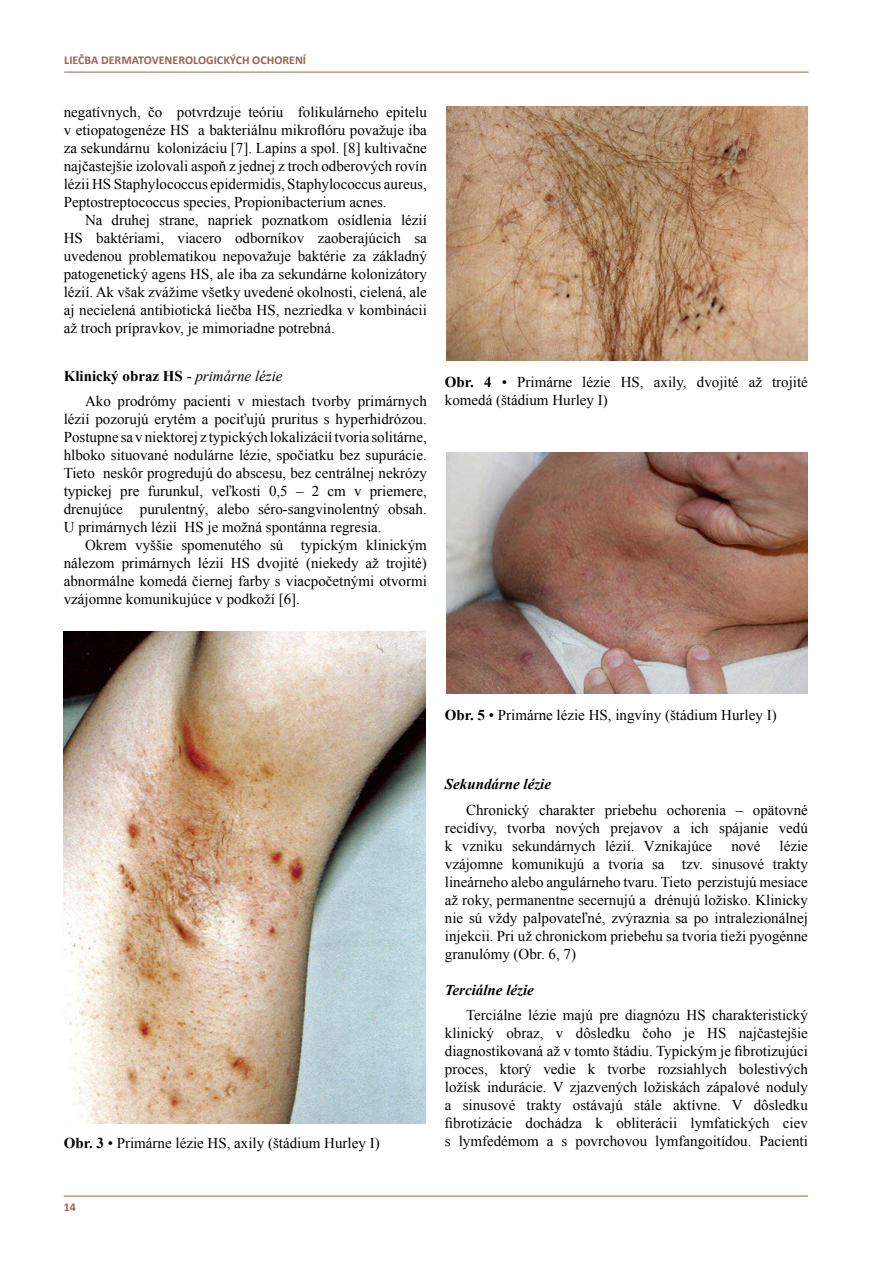
<style>
.page{position:relative;width:893px;height:1263px;background:#fff}
.page>*{position:absolute;margin:0;border:0;box-sizing:border-box;transform-origin:0 0}
.t1{font:15px/18px "Times New Roman";color:#000;text-align:justify}
.t2{font:italic 700 15px "Times New Roman";color:#000}
.t3{font:700 12px "Calibri";color:#9a644e}
.s1{font-weight:700}
.s2{font-style:italic}
</style>
<div class="page">
<hr style="left:64px;top:72px;width:744px;height:1px;background:#9a644e">
<hr style="left:64px;top:1196px;width:744px;height:1px;background:#9a644e">
<img style="left:64px;top:631px;width:361px;height:492px">
<img style="left:446px;top:106px;width:362px;height:255px">
<img style="left:446px;top:453px;width:362px;height:240px">
<p class="t3" style="left:64px;top:52px;width:243px">LIEČBA DERMATOVENEROLOGICKÝCH OCHORENÍ</p>
<p class="t1" style="left:64px;top:102px;width:365px">negatívnych, čo potvrdzuje teóriu folikulárneho epitelu v etiopatogenéze HS a bakteriálnu mikroflóru považuje iba za sekundárnu kolonizáciu [7]. Lapins a spol. [8] kultivačne najčastejšie izolovali aspoň z jednej z troch odberových rovín lézii HS Staphylococcus epidermidis, Staphylococcus aureus, Peptostreptococcus species, Propionibacterium acnes.</p>
<p class="t1" style="left:64px;top:210px;width:365px;text-indent:21px">Na druhej strane, napriek poznatkom osídlenia lézií HS baktériami, viacero odborníkov zaoberajúcich sa uvedenou problematikou nepovažuje baktérie za základný patogenetický agens HS, ale iba za sekundárne kolonizátory lézií. Ak však zvážime všetky uvedené okolnosti, cielená, ale aj necielená antibiotická liečba HS, nezriedka v kombinácii až troch prípravkov, je mimoriadne potrebná.</p>
<p class="t1" style="left:85px;top:363px;width:343px;line-height:25.5px;text-indent:-21px"><span class="s1">Klinický obraz HS</span> <span class="s2">- primárne lézie<br></span>Ako prodrómy pacienti v miestach tvorby primárnych</p>
<p class="t1" style="left:64px;top:410px;width:365px">lézií pozorujú erytém a pociťujú pruritus s hyperhidrózou.<br>Postupne sa v niektorej z typických lokalizácií tvoria solitárne, hlboko situované nodulárne lézie, spočiatku bez supurácie.<br>Tieto neskôr progredujú do abscesu, bez centrálnej nekrózy typickej pre furunkul, veľkosti 0,5 – 2 cm v priemere, drenujúce purulentný, alebo séro-sangvinolentný obsah.<br>U primárnych lézií HS je možná spontánna regresia.</p>
<p class="t1" style="left:64px;top:536px;width:365px;text-indent:21px">Okrem vyššie spomenutého sú typickým klinickým nálezom primárnych lézií HS dvojité (niekedy až trojité) abnormálne komedá čiernej farby s viacpočetnými otvormi vzájomne komunikujúce v podkoží [6].</p>
<p class="t1" style="left:445px;top:373px;width:365px"><span class="s1">Obr. 4</span> • Primárne lézie HS, axily, dvojité až trojité komedá (štádium Hurley I)</p>
<p class="t1" style="left:445px;top:706px;width:333px"><span class="s1">Obr. 5</span> • Primárne lézie HS, ingvíny (štádium Hurley I)</p>
<p class="t2" style="left:445px;top:774px;width:108px">Sekundárne lézie</p>
<p class="t1" style="left:445px;top:801px;width:365px;text-indent:21px">Chronický charakter priebehu ochorenia – opätovné recidívy, tvorba nových prejavov a ich spájanie vedú k vzniku sekundárnych lézií. Vznikajúce</p>
<p class="t1" style="left:445px;top:837px;width:365px;text-indent:335px">lézie vzájomne komunikujú a tvoria sa tzv. sinusové trakty lineárneho alebo angulárneho tvaru. Tieto perzistujú mesiace až roky, permanentne secernujú a drénujú ložisko. Klinicky nie sú vždy palpovateľné, zvýraznia sa po intralezionálnej injekcii. Pri už chronickom priebehu sa tvoria tieži pyogénne granulómy (Obr. 6, 7)</p>
<p class="t2" style="left:445px;top:979px;width:91px">Terciálne lézie</p>
<p class="t1" style="left:445px;top:1006px;width:365px;text-indent:21px">Terciálne lézie majú pre diagnózu HS charakteristický klinický obraz, v dôsledku čoho je HS najčastejšie diagnostikovaná až v tomto štádiu. Typickým je fibrotizujúci proces, ktorý vedie k tvorbe rozsiahlych bolestivých ložísk indurácie. V zjazvených ložiskách zápalové noduly a sinusové trakty ostávajú stále aktívne. V dôsledku fibrotizácie dochádza k obliterácii lymfatických ciev</p>
<p class="t1" style="left:731px;top:837px;width:31px">nové</p>
<p class="t1" style="left:64px;top:1134px;width:317px"><span class="s1">Obr. 3</span> • Primárne lézie HS, axily (štádium Hurley I)</p>
<p class="t1" style="left:445px;top:1132px;width:365px">s lymfedémom a s povrchovou lymfangoitídou. Pacienti</p>
<p class="t3" style="left:64px;top:1199px;width:14px">14</p>
</div>
